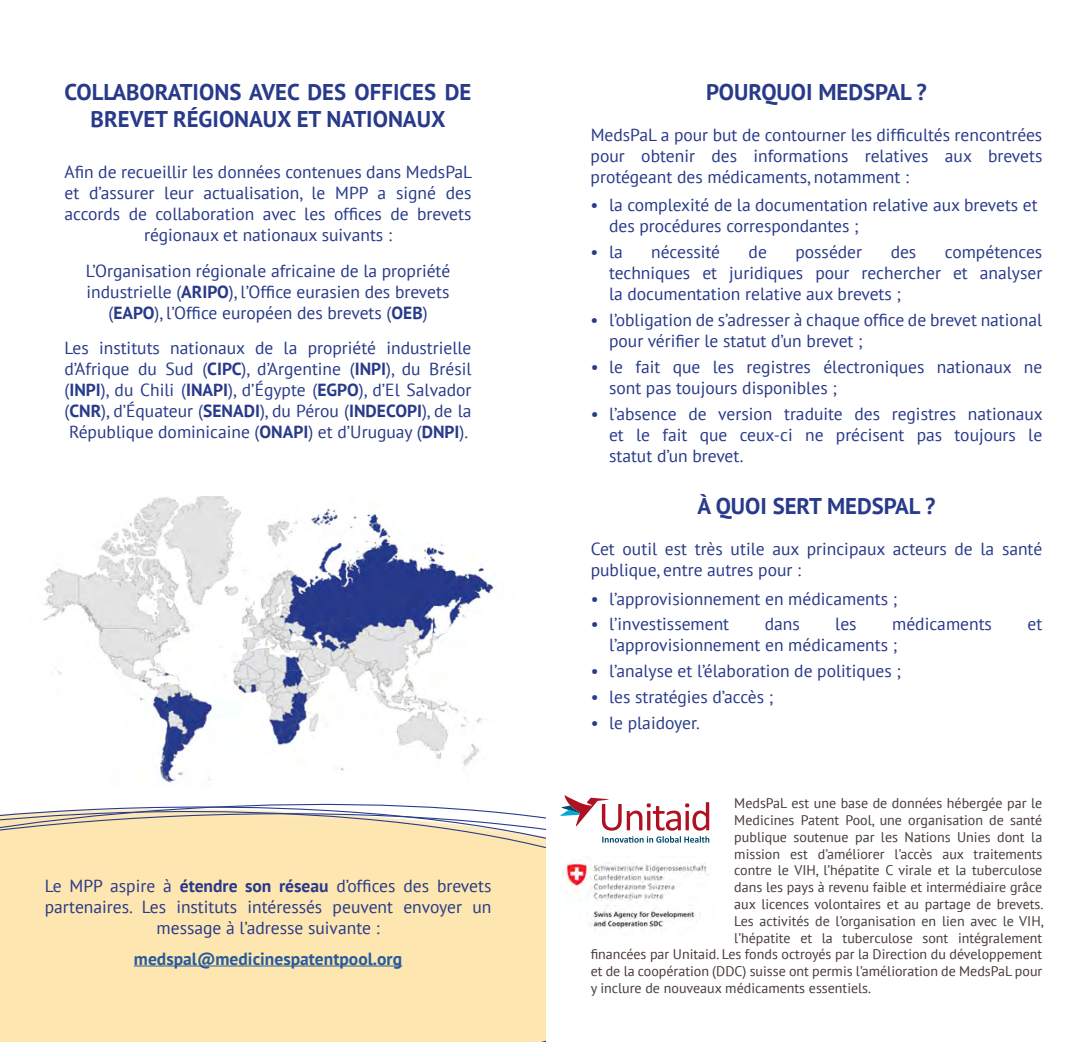
<style>
.page{position:relative;width:1092px;height:1042px;background:#fff}
.page>*{position:absolute;margin:0;border:0;box-sizing:border-box;transform-origin:0 0}
.t1{font:700 22.75px/27.3px "PT Sans";color:#283a8a;text-align:center}
.t2{font:17.5px/21px "PT Sans";color:#283a8a;text-align:justify}
.t3{font:700 17.5px "PT Sans";color:#275b9b}
.t4{font:14px "PT Sans";color:#453a36}
.s1{font-weight:700}
</style>
<div class="page">
<img style="left:43px;top:496px;width:453px;height:287px">
<svg style="left:0;top:805px;width:546px;height:237px;background:#f8e3b1"></svg>
<svg style="left:602px;top:836px;width:107px;height:7px"></svg>
<svg style="left:561px;top:795px;width:148px;height:35px"></svg>
<img style="left:562px;top:859px;width:146px;height:71px">
<h1 class="t1" style="left:64px;top:77px;width:408px">COLLABORATIONS AVEC DES OFFICES DE<br>BREVET RÉGIONAUX ET NATIONAUX</h1>
<p class="t2" style="left:64px;top:161px;width:409px;text-align:center">Afin de recueillir les données contenues dans MedsPaL et d’assurer leur actualisation, le MPP a signé des accords de collaboration avec les offices de brevets régionaux et nationaux suivants :</p>
<p class="t2" style="left:86px;top:259px;width:366px;text-align:center">L’Organisation régionale africaine de la propriété industrielle (<span class="s1">ARIPO</span>), l’Office eurasien des brevets (<span class="s1">EAPO</span>), l’Office européen des brevets (<span class="s1">OEB</span>)</p>
<p class="t2" style="left:64px;top:337px;width:408px">Les instituts nationaux de la propriété industrielle d’Afrique du Sud (<span class="s1">CIPC</span>), d’Argentine (<span class="s1">INPI</span>), du Brésil (<span class="s1">INPI</span>), du Chili (<span class="s1">INAPI</span>), d’Égypte (<span class="s1">EGPO</span>), d’El Salvador (<span class="s1">CNR</span>), d’Équateur (<span class="s1">SENADI</span>), du Pérou (<span class="s1">INDECOPI</span>), de la République dominicaine (<span class="s1">ONAPI</span>) et d’Uruguay (<span class="s1">DNPI</span>).</p>
<p class="t2" style="left:45px;top:874px;width:448px;text-align:center">Le MPP aspire à <span class="s1">étendre son réseau</span> d’offices des brevets partenaires. Les instituts intéressés peuvent envoyer un message à l’adresse suivante :</p>
<p class="t3" style="left:134px;top:947px;width:270px">medspal@medicinespatentpool.org</p>
<h1 class="t1" style="left:706px;top:78px;width:222px">POURQUOI MEDSPAL ?</h1>
<p class="t2" style="left:590px;top:124px;width:453px">MedsPaL a pour but de contourner les difficultés rencontrées pour obtenir des informations relatives aux brevets protégeant des médicaments, notamment :</p>
<p class="t2" style="left:609px;top:194px;width:430px;text-indent:-18px">• la complexité de la documentation relative aux brevets et des procédures correspondantes ;</p>
<p class="t2" style="left:590px;top:241px;width:34px">• la</p>
<p class="t2" style="left:651px;top:241px;width:70px">nécessité</p>
<p class="t2" style="left:748px;top:241px;width:20px">de</p>
<p class="t2" style="left:795px;top:241px;width:68px">posséder</p>
<p class="t2" style="left:890px;top:241px;width:27px">des</p>
<p class="t2" style="left:609px;top:241px;width:435px;text-indent:336px">compétences techniques et juridiques pour rechercher et analyser la documentation relative aux brevets ;</p>
<p class="t2" style="left:609px;top:309px;width:435px;text-indent:-18px">• l’obligation de s’adresser à chaque office de brevet national pour vérifier le statut d’un brevet ;</p>
<p class="t2" style="left:609px;top:356px;width:435px;text-indent:-18px">• le fait que les registres électroniques nationaux ne sont pas toujours disponibles ;</p>
<p class="t2" style="left:609px;top:403px;width:435px;text-indent:-18px">• l’absence de version traduite des registres nationaux et le fait que ceux-ci ne précisent pas toujours le statut d’un brevet.</p>
<h1 class="t1" style="left:697px;top:492px;width:239px">À QUOI SERT MEDSPAL ?</h1>
<p class="t2" style="left:590px;top:538px;width:453px">Cet outil est très utile aux principaux acteurs de la santé publique, entre autres pour :</p>
<p class="t2" style="left:590px;top:587px;width:308px">• l’approvisionnement en médicaments ;</p>
<p class="t2" style="left:590px;top:613px;width:140px">• l’investissement</p>
<p class="t2" style="left:764px;top:613px;width:37px">dans</p>
<p class="t2" style="left:835px;top:613px;width:23px">les</p>
<p class="t2" style="left:892px;top:613px;width:101px">médicaments</p>
<p class="t2" style="left:1027px;top:613px;width:16px">et</p>
<p class="t2" style="left:609px;top:634px;width:290px">l’approvisionnement en médicaments ;</p>
<p class="t2" style="left:590px;top:660px;width:312px">• l’analyse et l’élaboration de politiques ;</p>
<p class="t2" style="left:590px;top:686px;width:184px">• les stratégies d’accès ;</p>
<p class="t2" style="left:590px;top:712px;width:111px">• le plaidoyer.</p>
<p class="t4" style="left:734px;top:794px;width:309px">MedsPaL est une base de données hébergée par le</p>
<p class="t4" style="left:734px;top:811px;width:309px">Medicines Patent Pool, une organisation de santé</p>
<p class="t4" style="left:734px;top:828px;width:309px">publique soutenue par les Nations Unies dont la</p>
<p class="t4" style="left:734px;top:844px;width:309px">mission est d’améliorer l’accès aux traitements</p>
<p class="t4" style="left:734px;top:861px;width:309px">contre le VIH, l’hépatite C virale et la tuberculose</p>
<p class="t4" style="left:734px;top:878px;width:309px">dans les pays à revenu faible et intermédiaire grâce</p>
<p class="t4" style="left:734px;top:895px;width:310px">aux licences volontaires et au partage de brevets.</p>
<p class="t4" style="left:734px;top:912px;width:310px">Les activités de l’organisation en lien avec le VIH,</p>
<p class="t4" style="left:734px;top:928px;width:309px">l’hépatite et la tuberculose sont intégralement</p>
<p class="t4" style="left:590px;top:945px;width:453px">financées par Unitaid. Les fonds octroyés par la Direction du développement</p>
<p class="t4" style="left:590px;top:962px;width:453px">et de la coopération (DDC) suisse ont permis l’amélioration de MedsPaL pour</p>
<p class="t4" style="left:590px;top:979px;width:282px">y inclure de nouveaux médicaments essentiels.</p>
</div>
